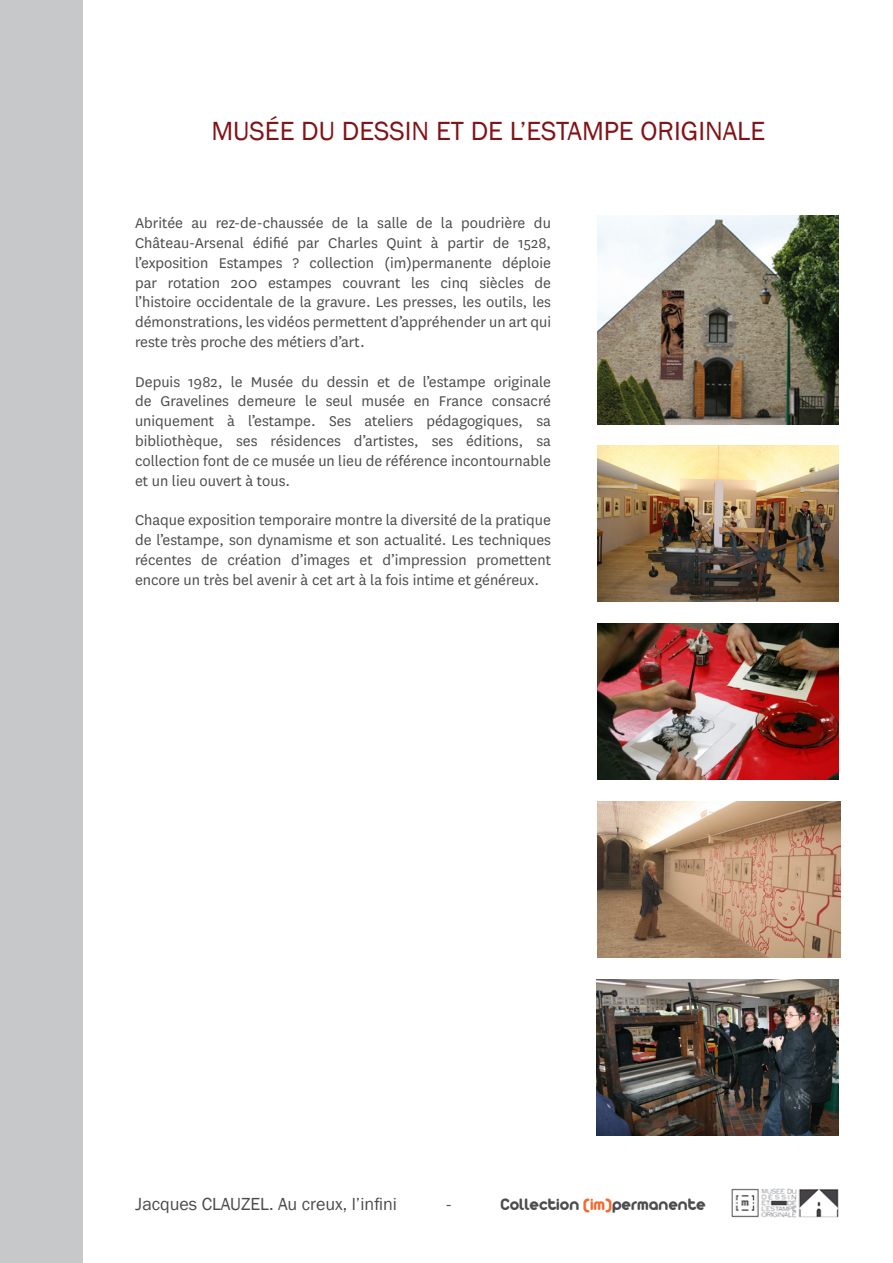
<style>
.page{position:relative;width:893px;height:1263px;background:#fff}
.page>*{position:absolute;margin:0;border:0;box-sizing:border-box;transform-origin:0 0}
.t1{font:27px "Franklin Gothic";color:#811316}
.t2{font:18px "Franklin Gothic";color:#4b4c4d}
.t3{font:18px "Arista 2.0";color:#4b4c4d}
.t4{font:16.5px/19.8px "National";color:#4b4c4d;text-align:justify}
.s1{color:#f26a30}
</style>
<div class="page">
<div style="left:0;top:0;width:82px;height:1263px;background:#c7c8ca"></div>
<img style="left:597px;top:623px;width:242px;height:156px">
<img style="left:597px;top:979px;width:241px;height:156px">
<img style="left:597px;top:446px;width:242px;height:156px">
<img style="left:731px;top:1189px;width:107px;height:28px">
<img style="left:597px;top:216px;width:242px;height:208px">
<img style="left:597px;top:801px;width:243px;height:156px">
<h1 class="t1" style="left:211px;top:114px;width:555px">MUSÉE DU DESSIN ET DE L’ESTAMPE ORIGINALE</h1>
<p class="t4" style="left:135px;top:212px;width:418px">Abritée au rez-de-chaussée de la salle de la poudrière du Château-Arsenal édifié par Charles Quint à partir de 1528, l’exposition Estampes ? collection (im)permanente déploie par rotation 200 estampes couvrant les cinq siècles de l’histoire occidentale de la gravure. Les presses, les outils, les démonstrations, les vidéos permettent d’appréhender un art qui reste très proche des métiers d’art.</p>
<p class="t4" style="left:135px;top:371px;width:418px">Depuis 1982, le Musée du dessin et de l’estampe originale de Gravelines demeure le seul musée en France consacré uniquement à l’estampe. Ses ateliers pédagogiques, sa bibliothèque, ses résidences d’artistes, ses éditions, sa collection font de ce musée un lieu de référence incontournable et un lieu ouvert à tous.</p>
<p class="t4" style="left:135px;top:509px;width:418px">Chaque exposition temporaire montre la diversité de la pratique de l’estampe, son dynamisme et son actualité. Les techniques récentes de création d’images et d’impression promettent encore un très bel avenir à cet art à la fois intime et généreux.</p>
<p class="t2" style="left:136px;top:1193px;width:263px">Jacques CLAUZEL. Au creux, l’infini</p>
<p class="t2" style="left:446px;top:1193px;width:6px">-</p>
<p class="t3" style="left:500px;top:1193px;width:207px">Collection <span class="s1">(im)</span>permanente</p>
</div>
